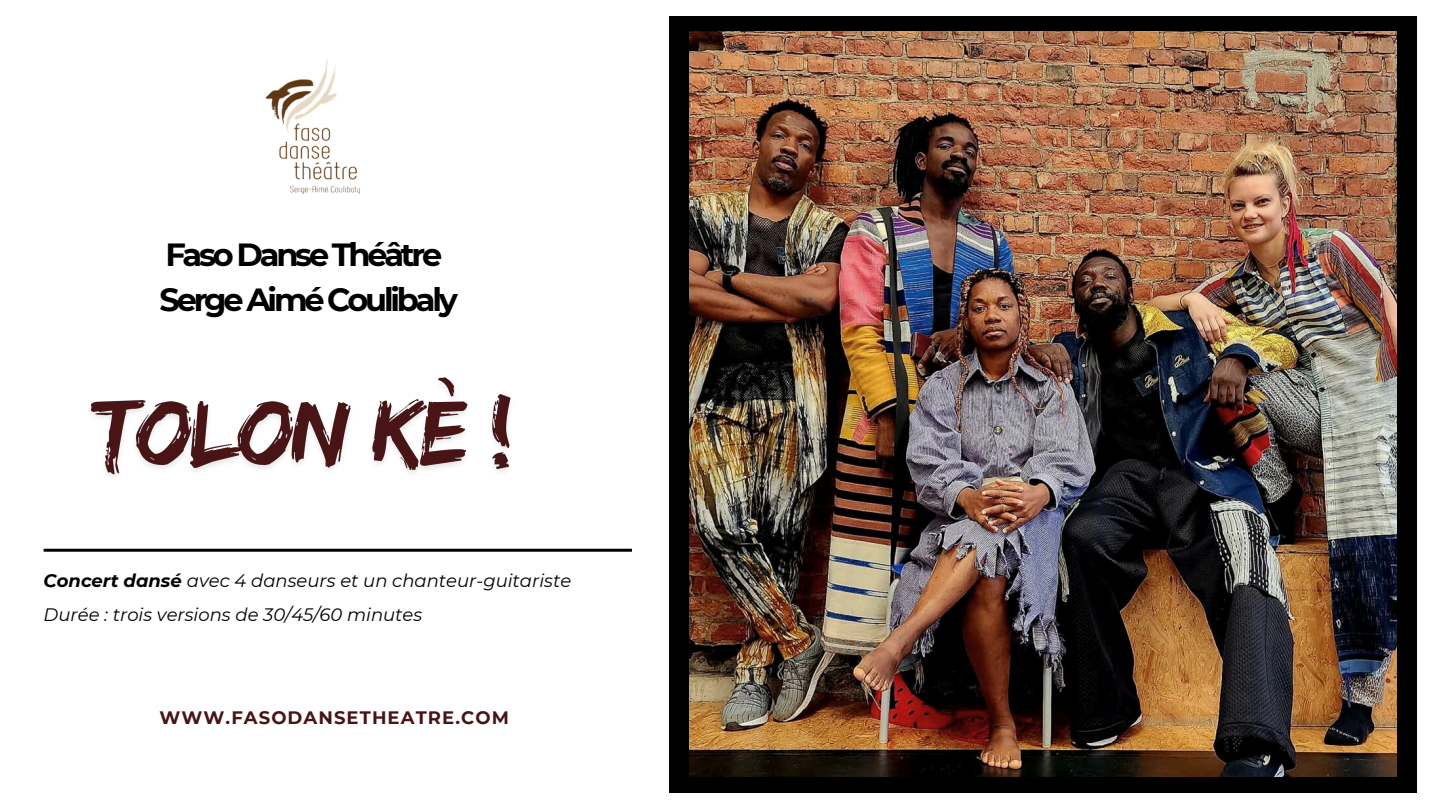
<style>
.page{position:relative;width:1440px;height:810px;background:#fff}
.page>*{position:absolute;margin:0;border:0;box-sizing:border-box;transform-origin:0 0}
.t1{font:700 32px/44.2px "Montserrat";letter-spacing:-.1em;color:#000}
.t2{font:italic 18px "Montserrat";color:#000}
.t3{font:700 18px "Montserrat";letter-spacing:.06em;color:#491416}
.s1{font-weight:700}
</style>
<div class="page">
<div style="left:669px;top:17px;width:747px;height:776px;background:#000"></div>
<img style="left:690px;top:31px;width:707px;height:745px">
<hr style="left:44px;top:549px;width:588px;height:3px;background:#000">
<img style="left:90px;top:377px;width:421px;height:99px">
<img style="left:265px;top:59px;width:95px;height:136px">
<p class="t1" style="left:160px;top:233px;width:300px">Faso Danse Théâtre<br>Serge Aimé Coulibaly</p>
<h2 class="t2" style="left:44px;top:569px;width:529px"><span class="s1">Concert dansé</span> avec 4 danseurs et un chanteur-guitariste</h2>
<p class="t2" style="left:44px;top:604px;width:380px">Durée : trois versions de 30/45/60 minutes</p>
<p class="t3" style="left:160px;top:706px;width:351px">WWW.FASODANSETHEATRE.COM</p>
</div>
